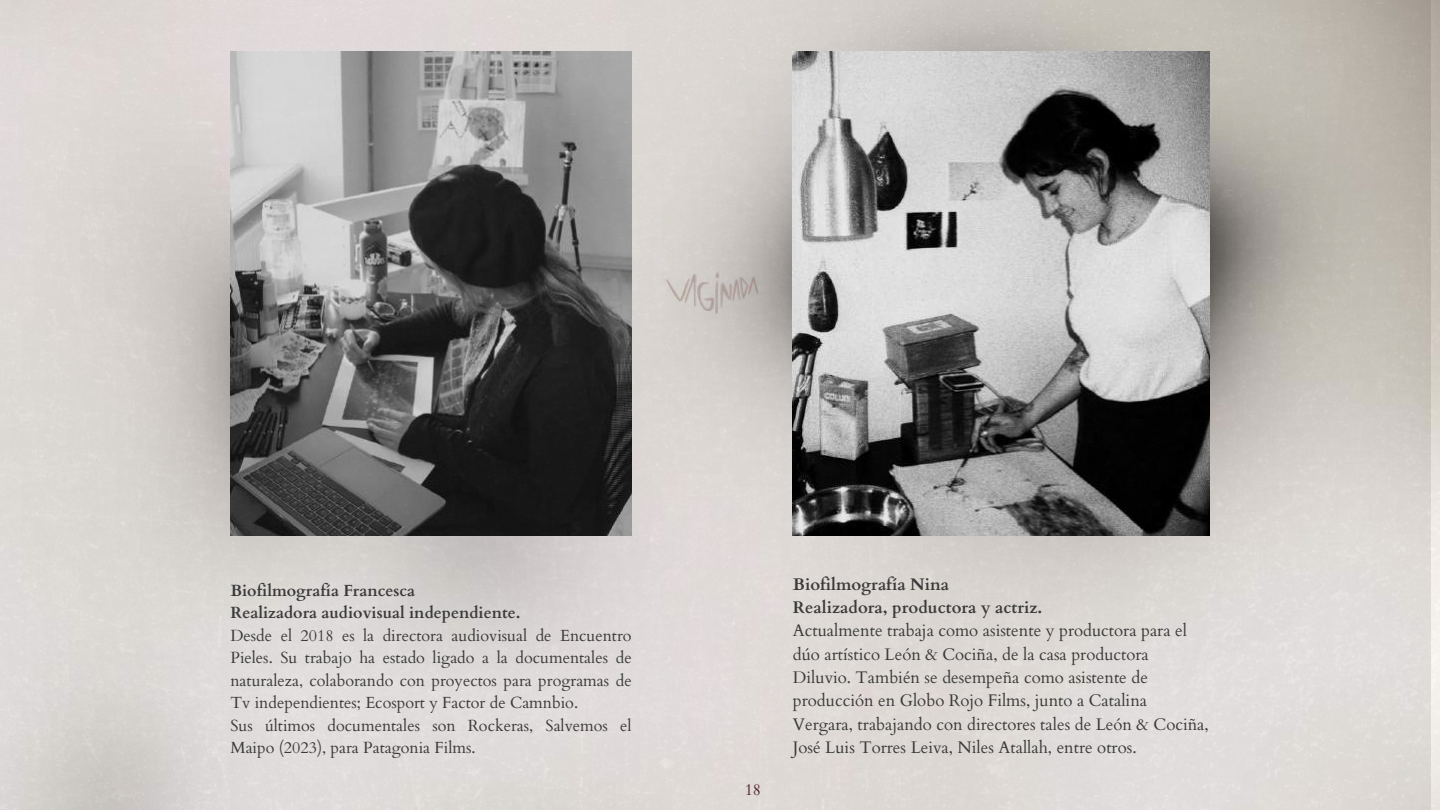
<style>
.page{position:relative;width:1440px;height:810px;background:#fff}
.page>*{position:absolute;margin:0;border:0;box-sizing:border-box;transform-origin:0 0}
.t1{font:16.8px/23.4px "Cardo";color:#3a3a3a}
.t2{font:700 16.8px/23.4px "Cardo";color:#3a3a3a}
.t3{font:16.1px/22.5px "Cardo";color:#3a3a3a}
.t4{font:700 16.1px/22.5px "Cardo";color:#3a3a3a}
.t5{font:16px "Cardo";color:#4d1b23}
</style>
<div class="page">
<img style="left:0;top:0;width:1430px;height:810px">
<img style="left:663px;top:270px;width:98px;height:48px">
<p class="t4" style="left:230px;top:580px;width:291px">Biofilmografía Francesca<br>Realizadora audiovisual independiente.</p>
<p class="t3" style="left:230px;top:625px;width:403px">Desde el 2018 es la directora audiovisual de Encuentro Pieles. Su trabajo ha estado ligado a la documentales de naturaleza, colaborando con proyectos para programas de Tv independientes; Ecosport y Factor de Camnbio.<br>Sus últimos documentales son Rockeras, Salvemos el Maipo (2023), para Patagonia Films.</p>
<p class="t5" style="left:745px;top:780px;width:18px">18</p>
<p class="t2" style="left:793px;top:573px;width:251px">Biofilmografía Nina<br>Realizadora, productora y actriz.</p>
<p class="t1" style="left:793px;top:619px;width:417px">Actualmente trabaja como asistente y productora para el dúo artístico León &amp; Cociña, de la casa productora Diluvio. También se desempeña como asistente de producción en Globo Rojo Films, junto a Catalina Vergara, trabajando con directores tales de León &amp; Cociña, José Luis Torres Leiva, Niles Atallah, entre otros.</p>
</div>
